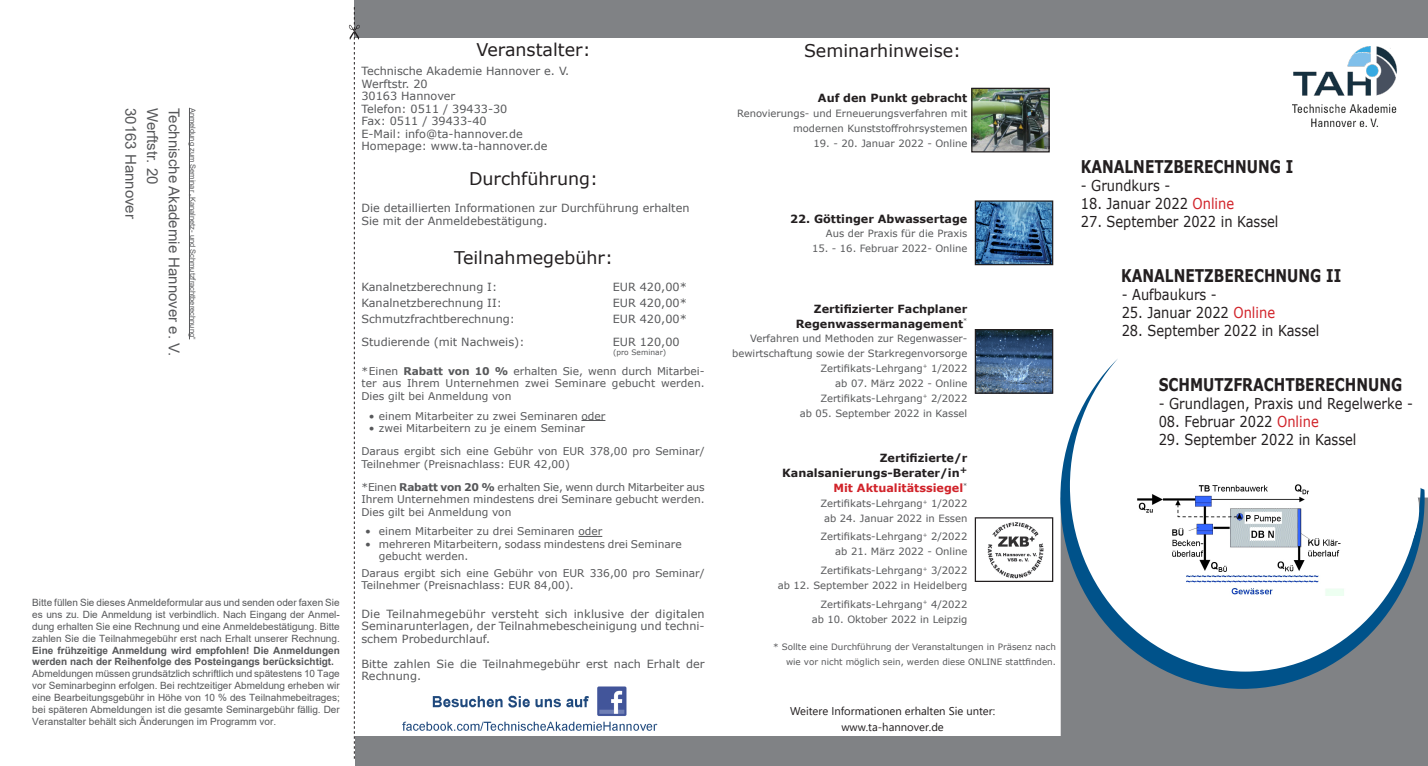
<style>
.page{position:relative;width:1428px;height:766px;background:#fff}
.page>*{position:absolute;margin:0;border:0;box-sizing:border-box;transform-origin:0 0}
.t1{font:700 17.5px "Verdana";color:#231f20;scale:.79 1}
.t2{font:17.5px "Verdana";color:#231f20}
.t3{font:15px "Verdana";color:#231f20;scale:.87 1}
.t4{font:15px "Arial";color:#57585a}
.t5{font:11.25px/12.5px "Verdana";color:#57585a}
.t6{font:700 11.25px/15px "Verdana";color:#231f20;text-align:right}
.t7{font:11.25px/16.2px "Segoe UI";color:#231f20;text-align:center}
.t8{font:10.62px/12.5px "Verdana";color:#57585a}
.t9{font:10px/15px "Verdana";color:#57585a;text-align:right}
.t10{font:10px/11.9px "Arial";color:#57585a;text-align:justify}
.t11{font:700 10px/11.9px "Arial";color:#57585a}
.t12{font:8.75px/15px "Verdana";color:#57585a;text-align:right}
.t13{font:7.5px "Arial";color:#57585a}
.t14{font:7.5px "Verdana";color:#57585a}
.s1{font-weight:700}
.s2{color:#d1232a}
</style>
<div class="page">
<div style="left:1061px;top:557px;width:367px;height:208px;background:#808285"></div>
<svg style="left:581px;top:420px;width:24px;height:1px"></svg>
<svg style="left:578px;top:536px;width:24px;height:1px"></svg>
<img style="left:402px;top:686px;width:256px;height:45px">
<div style="left:975px;top:517px;width:78px;height:65px;border:1px solid #231f20"></div>
<div style="left:354px;top:0;width:1074px;height:37px;background:#808285"></div>
<div style="left:356px;top:736px;width:708px;height:29px;background:#808285"></div>
<img style="left:977px;top:331px;width:74px;height:60px">
<div style="left:975px;top:329px;width:78px;height:64px;border:1px solid #231f20"></div>
<img style="left:977px;top:202px;width:74px;height:61px">
<div style="left:975px;top:200px;width:78px;height:65px;border:1px solid #231f20"></div>
<img style="left:1293px;top:46px;width:104px;height:80px">
<svg style="left:1060px;top:359px;width:365px;height:329px"></svg>
<svg style="left:1359px;top:403px;width:69px;height:154px"></svg>
<img style="left:973px;top:90px;width:75px;height:60px">
<div style="left:971px;top:88px;width:79px;height:64px;border:1px solid #231f20"></div>
<img style="left:987px;top:522px;width:57px;height:56px">
<svg style="left:349px;top:7px;width:11px;height:751px"></svg>
<hr style="left:189px;top:108px;width:1px;height:231px;background:#57585a">
<h2 class="t4" style="left:141px;top:108px;width:113px;rotate:90deg">30163 Hannover</h2>
<h2 class="t4" style="left:163px;top:108px;width:78px;rotate:90deg">Werftstr. 20</h2>
<h2 class="t4" style="left:184px;top:108px;width:249px;rotate:90deg">Technische Akademie Hannover e. V.</h2>
<p class="t13" style="left:198px;top:108px;width:233px;rotate:90deg">Anmeldung zum Seminar „Kanalnetz- und Schmutzfrachtberechnung“</p>
<p class="t10" style="left:32px;top:596px;width:309px">Bitte füllen Sie dieses Anmeldeformular aus und senden oder faxen Sie es uns zu. Die Anmeldung ist verbindlich. Nach Eingang der Anmel&shy;dung erhalten Sie eine Rechnung und eine Anmeldebestätigung. Bitte zahlen Sie die Teilnahmegebühr erst nach Erhalt unserer Rechnung.</p>
<p class="t11" style="left:32px;top:644px;width:309px">Eine frühzeitige Anmeldung wird empfohlen! Die Anmeldungen werden nach der Reihenfolge des Posteingangs berücksichtigt.</p>
<p class="t10" style="left:32px;top:667px;width:309px">Abmeldungen müssen grundsätzlich schriftlich und spätestens 10 Tage vor Seminarbeginn erfolgen. Bei rechtzeitiger Abmeldung erheben wir eine Bearbeitungsgebühr in Höhe von 10 % des Teilnahmebeitrages; bei späteren Abmeldungen ist die gesamte Seminargebühr fällig. Der Veranstalter behält sich Änderungen im Programm vor.</p>
<h1 class="t2" style="left:476px;top:38px;width:116px">Veranstalter:</h1>
<p class="t5" style="left:361px;top:65px;width:209px">Technische Akademie Hannover e. V.<br>Werftstr. 20<br>30163 Hannover<br>Telefon: 0511 / 39433-30<br>Fax: 0511 / 39433-40<br>E-Mail: info@ta-hannover.de<br>Homepage: www.ta-hannover.de</p>
<h1 class="t2" style="left:469px;top:166px;width:131px">Durchführung:</h1>
<p class="t5" style="left:361px;top:202px;width:330px">Die detaillierten Informationen zur Durchführung erhalten<br>Sie mit der Anmeldebestätigung.</p>
<h1 class="t2" style="left:454px;top:245px;width:160px">Teilnahmegebühr:</h1>
<p class="t5" style="left:361px;top:280px;width:137px">Kanalnetzberechnung I:</p>
<p class="t5" style="left:613px;top:280px;width:76px">EUR 420,00*</p>
<p class="t5" style="left:361px;top:296px;width:142px">Kanalnetzberechnung II:</p>
<p class="t5" style="left:613px;top:296px;width:76px">EUR 420,00*</p>
<p class="t5" style="left:361px;top:312px;width:155px">Schmutzfrachtberechnung:</p>
<p class="t5" style="left:613px;top:312px;width:76px">EUR 420,00*</p>
<p class="t5" style="left:361px;top:336px;width:165px">Studierende (mit Nachweis):</p>
<p class="t5" style="left:613px;top:336px;width:68px">EUR 120,00</p>
<p class="t14" style="left:613px;top:347px;width:55px">(pro Seminar)</p>
<p class="t8" style="left:361px;top:364px;width:345px;text-align:justify">*Einen <span class="s1">Rabatt von 10 %</span> erhalten Sie, wenn durch Mitarbei&shy;ter aus Ihrem Unternehmen zwei Seminare gebucht werden.<br>Dies gilt bei Anmeldung von</p>
<p class="t8" style="left:369px;top:409px;width:238px">• einem Mitarbeiter zu zwei Seminaren oder</p>
<p class="t8" style="left:361px;top:416px;width:345px;line-height:23.1px;text-indent:8px">• zwei Mitarbeitern zu je einem Seminar<br>Daraus ergibt sich eine Gebühr von EUR 378,00 pro Seminar/</p>
<p class="t8" style="left:361px;top:452px;width:345px;line-height:23.1px">Teilnehmer (Preisnachlass: EUR 42,00)<br>*Einen <span class="s1">Rabatt von 20 %</span> erhalten Sie, wenn durch Mitarbeiter aus</p>
<p class="t8" style="left:361px;top:493px;width:345px">Ihrem Unternehmen mindestens drei Seminare gebucht werden.<br>Dies gilt bei Anmeldung von</p>
<p class="t8" style="left:365px;top:525px;width:239px">• einem Mitarbeiter zu drei Seminaren oder</p>
<p class="t8" style="left:379px;top:537px;width:304px;text-indent:-14px">• mehreren Mitarbeitern, sodass mindestens drei Seminare gebucht werden.</p>
<p class="t8" style="left:361px;top:566px;width:345px">Daraus ergibt sich eine Gebühr von EUR 336,00 pro Seminar/<br>Teilnehmer (Preisnachlass: EUR 84,00).</p>
<p class="t5" style="left:361px;top:607px;width:345px;text-align:justify">Die Teilnahmegebühr versteht sich inklusive der digitalen Seminarunterlagen, der Teilnahmebescheinigung und techni&shy;schem Probedurchlauf.</p>
<p class="t5" style="left:361px;top:657px;width:345px">Bitte zahlen Sie die Teilnahmegebühr erst nach Erhalt der<br>Rechnung.</p>
<h1 class="t2" style="left:804px;top:38px;width:159px">Seminarhinweise:</h1>
<p class="t6" style="left:818px;top:90px;width:151px">Auf den Punkt gebracht</p>
<p class="t9" style="left:737px;top:105px;width:232px">Renovierungs- und Erneuerungsverfahren mit modernen Kunststoffrohrsystemen</p>
<p class="t9" style="left:814px;top:135px;width:155px">19. - 20. Januar 2022 - Online</p>
<p class="t6" style="left:790px;top:211px;width:179px">22. Göttinger Abwassertage</p>
<p class="t9" style="left:826px;top:225px;width:143px">Aus der Praxis für die Praxis</p>
<p class="t9" style="left:812px;top:240px;width:157px">15. - 16. Februar 2022- Online</p>
<p class="t6" style="left:796px;top:301px;width:173px">Zertifizierter Fachplaner<br>Regenwassermanagement<sup>*</sup></p>
<p class="t9" style="left:732px;top:330px;width:237px">Verfahren und Methoden zur Regenwasser&shy;bewirtschaftung sowie der Starkregenvorsorge Zertifikats-Lehrgang<sup>+</sup> 1/2022<br>ab 07. März 2022 - Online Zertifikats-Lehrgang<sup>+</sup> 2/2022<br>ab 05. September 2022 in Kassel</p>
<p class="t6" style="left:782px;top:450px;width:187px">Zertifizierte/r<br>Kanalsanierungs-Berater/in<sup>+<br></sup><span class="s2">Mit Aktualitätssiegel</span><sup>*</sup></p>
<p class="t9" style="left:820px;top:495px;width:148px;text-align:center">Zertifikats-Lehrgang<sup>+</sup> 1/2022 ab 24. Januar 2022 in Essen</p>
<p class="t9" style="left:820px;top:529px;width:148px">Zertifikats-Lehrgang<sup>+</sup> 2/2022 ab 21. März 2022 - Online</p>
<p class="t9" style="left:778px;top:562px;width:191px">Zertifikats-Lehrgang<sup>+</sup> 3/2022<br>ab 12. September 2022 in Heidelberg</p>
<p class="t9" style="left:812px;top:596px;width:157px">Zertifikats-Lehrgang<sup>+</sup> 4/2022 ab 10. Oktober 2022 in Leipzig</p>
<p class="t12" style="left:773px;top:639px;width:284px">* Sollte eine Durchführung der Veranstaltungen in Präsenz nach wie vor nicht möglich sein, werden diese ONLINE stattfinden.</p>
<p class="t7" style="left:790px;top:701px;width:207px">Weitere Informationen erhalten Sie unter: www.ta-hannover.de</p>
<h1 class="t1" style="left:1081px;top:154px;width:270px">KANALNETZBERECHNUNG I</h1>
<h2 class="t3" style="left:1081px;top:175px;width:104px">- Grundkurs -</h2>
<h2 class="t3" style="left:1081px;top:193px;width:178px">18. Januar 2022 <span class="s2">Online</span></h2>
<h2 class="t3" style="left:1081px;top:211px;width:229px">27. September 2022 in Kassel</h2>
<h1 class="t1" style="left:1121px;top:263px;width:280px">KANALNETZBERECHNUNG II</h1>
<h2 class="t3" style="left:1122px;top:284px;width:111px">- Aufbaukurs -</h2>
<h2 class="t3" style="left:1122px;top:302px;width:178px">25. Januar 2022 <span class="s2">Online</span></h2>
<h2 class="t3" style="left:1122px;top:320px;width:229px">28. September 2022 in Kassel</h2>
<h1 class="t1" style="left:1159px;top:372px;width:310px">SCHMUTZFRACHTBERECHNUNG</h1>
<h2 class="t3" style="left:1159px;top:393px;width:294px">- Grundlagen, Praxis und Regelwerke -</h2>
<h2 class="t3" style="left:1159px;top:411px;width:186px">08. Februar 2022 <span class="s2">Online</span></h2>
<h2 class="t3" style="left:1159px;top:429px;width:229px">29. September 2022 in Kassel</h2>
</div>
